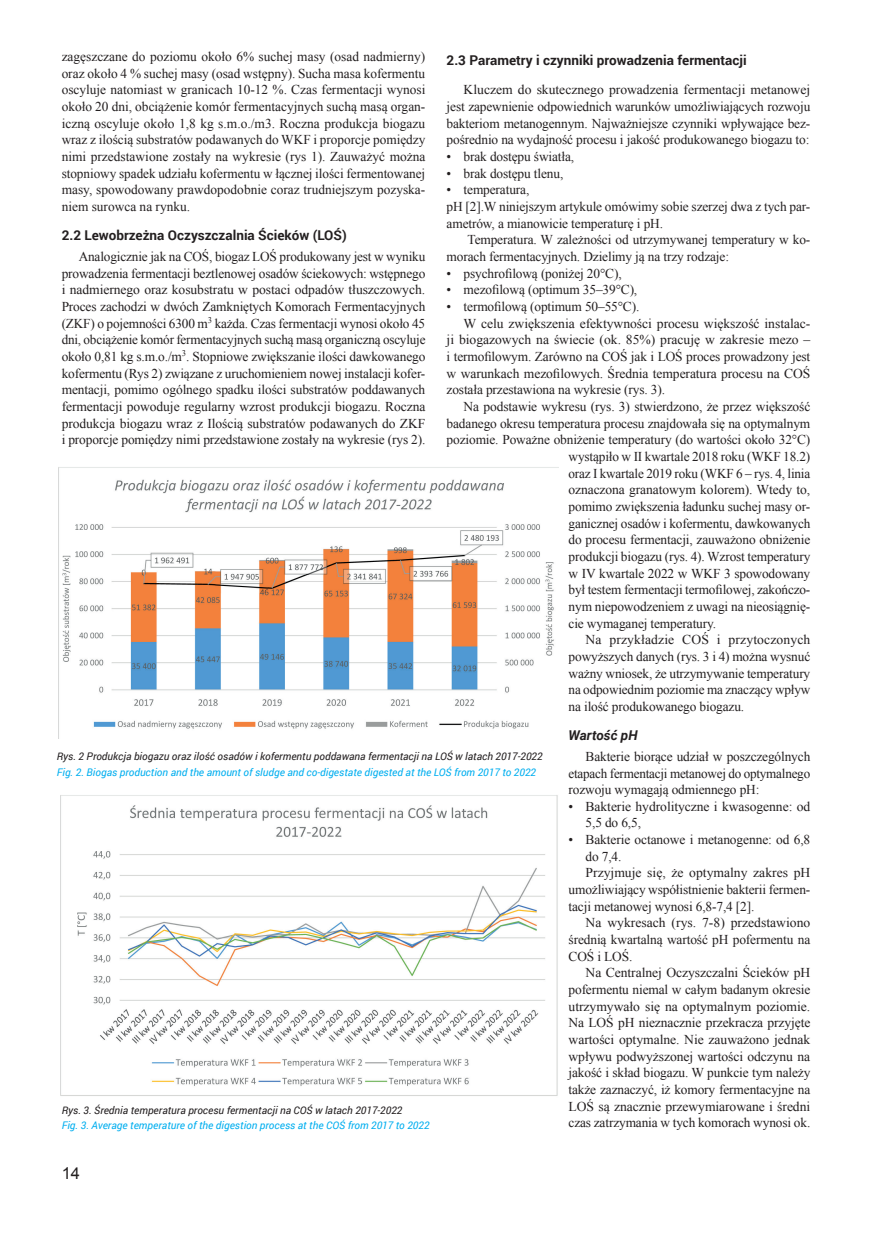
<style>
.page{position:relative;width:872px;height:1234px;background:#fff}
.page>*{position:absolute;margin:0;border:0;box-sizing:border-box;transform-origin:0 0}
.t1{font:16.5px "Arial";color:#231f20}
.Tekst{font:13.5px/16.6px "Times New Roman";letter-spacing:-.01em;color:#231f20;text-align:justify}
.srodtytul_1{font:700 13.5px "Roboto";color:#231f20}
.srodtytul_2{font:italic 700 13.5px "Roboto";color:#231f20}
.Podpis_pod_rys_ANG{font:italic 10.5px "Roboto";color:#00aeef}
.Podpis_pod_rys_POL{font:italic 10.5px "Roboto";color:#231f20}
</style>
<div class="page">
<img style="left:58px;top:467px;width:500px;height:271px">
<img style="left:60px;top:795px;width:498px;height:301px">
<p class="Tekst" style="left:62px;top:48px;width:365px">zagęszczane do poziomu około 6% suchej masy (osad nadmierny) oraz około 4 % suchej masy (osad wstępny). Sucha masa kofermentu oscyluje natomiast w granicach 10-12 %. Czas fermentacji wynosi około 20 dni, obciążenie komór fermentacyjnych suchą masą organ&shy;iczną oscyluje około 1,8 kg s.m.o./m3. Roczna produkcja biogazu wraz z ilością substratów podawanych do WKF i proporcje pomiędzy nimi przedstawione zostały na wykresie (rys 1). Zauważyć można stopniowy spadek udziału kofermentu w łącznej ilości fermentowanej masy, spowodowany prawdopodobnie coraz trudniejszym pozyska&shy;niem surowca na rynku.</p>
<p class="srodtytul_1" style="left:62px;top:226px;width:287px">2.2 Lewobrzeżna Oczyszczalnia Ścieków (LOŚ)</p>
<p class="Tekst" style="left:62px;top:248px;width:365px;text-indent:17px">Analogicznie jak na COŚ, biogaz LOŚ produkowany jest w wyniku prowadzenia fermentacji beztlenowej osadów ściekowych: wstępnego i nadmiernego oraz kosubstratu w postaci odpadów tłuszczowych.<br>Proces zachodzi w dwóch Zamkniętych Komorach Fermentacyjnych (ZKF) o pojemności 6300 m<sup>3</sup> każda. Czas fermentacji wynosi około 45 dni, obciążenie komór fermentacyjnych suchą masą organiczną oscyluje około 0,81 kg s.m.o./m<sup>3</sup>. Stopniowe zwiększanie ilości dawkowanego kofermentu (Rys 2) związane z uruchomieniem nowej instalacji kofer&shy;mentacji, pomimo ogólnego spadku ilości substratów poddawanych fermentacji powoduje regularny wzrost produkcji biogazu. Roczna produkcja biogazu wraz z Ilością substratów podawanych do ZKF i proporcje pomiędzy nimi przedstawione zostały na wykresie (rys 2).</p>
<p class="srodtytul_1" style="left:446px;top:51px;width:301px">2.3 Parametry i czynniki prowadzenia fermentacji</p>
<p class="Tekst" style="left:446px;top:81px;width:365px;text-indent:17px">Kluczem do skutecznego prowadzenia fermentacji metanowej jest zapewnienie odpowiednich warunków umożliwiających rozwoju bakteriom metanogennym. Najważniejsze czynniki wpływające bez&shy;pośrednio na wydajność procesu i jakość produkowanego biogazu to:</p>
<p class="Tekst" style="left:446px;top:148px;width:129px">• brak dostępu światła,</p>
<p class="Tekst" style="left:446px;top:164px;width:118px">• brak dostępu tlenu,</p>
<p class="Tekst" style="left:446px;top:181px;width:84px">• temperatura,</p>
<p class="Tekst" style="left:446px;top:198px;width:365px">pH [2].W niniejszym artykule omówimy sobie szerzej dwa z tych par&shy;ametrów, a mianowicie temperaturę i pH.</p>
<p class="Tekst" style="left:446px;top:231px;width:365px;text-indent:21px">Temperatura. W zależności od utrzymywanej temperatury w ko&shy;morach fermentacyjnych. Dzielimy ją na trzy rodzaje:</p>
<p class="Tekst" style="left:446px;top:264px;width:177px">• psychrofilową (poniżej 20°C),</p>
<p class="Tekst" style="left:446px;top:281px;width:192px">• mezofilową (optimum 35–39°C),</p>
<p class="Tekst" style="left:446px;top:298px;width:194px">• termofilową (optimum 50–55°C).</p>
<p class="Tekst" style="left:446px;top:314px;width:365px;text-indent:17px">W celu zwiększenia efektywności procesu większość instalac&shy;ji biogazowych na świecie (ok. 85%) pracuję w zakresie mezo – i termofilowym. Zarówno na COŚ jak i LOŚ proces prowadzony jest w warunkach mezofilowych. Średnia temperatura procesu na COŚ została przestawiona na wykresie (rys. 3).</p>
<p class="Tekst" style="left:446px;top:398px;width:365px;text-indent:17px">Na podstawie wykresu (rys. 3) stwierdzono, że przez większość badanego okresu temperatura procesu znajdowała się na optymalnym poziomie. Poważne obniżenie temperatury (do wartości około 32°C)</p>
<p class="Podpis_pod_rys_POL" style="left:57px;top:749px;width:487px">Rys. 2 Produkcja biogazu oraz ilość osadów i kofermentu poddawana fermentacji na LOŚ w latach 2017-2022</p>
<p class="Podpis_pod_rys_ANG" style="left:57px;top:764px;width:481px">Fig. 2. Biogas production and the amount of sludge and co-digestate digested at the LOŚ from 2017 to 2022</p>
<p class="Podpis_pod_rys_POL" style="left:62px;top:1102px;width:342px">Rys. 3. Średnia temperatura procesu fermentacji na COŚ w latach 2017-2022</p>
<p class="Podpis_pod_rys_ANG" style="left:62px;top:1117px;width:369px">Fig. 3. Average temperature of the digestion process at the COŚ from 2017 to 2022</p>
<p class="t1" style="left:62px;top:1161px;width:20px">14</p>
<p class="Tekst" style="left:568px;top:448px;width:243px">wystąpiło w II kwartale 2018 roku (WKF 18.2) oraz I kwartale 2019 roku (WKF 6 – rys. 4, linia oznaczona granatowym kolorem). Wtedy to, pomimo zwiększenia ładunku suchej masy or&shy;ganicznej osadów i kofermentu, dawkowanych do procesu fermentacji, zauważono obniżenie produkcji biogazu (rys. 4). Wzrost temperatury w IV kwartale 2022 w WKF 3 spowodowany był testem fermentacji termofilowej, zakończo&shy;nym niepowodzeniem z uwagi na nieosiągnię&shy;cie wymaganej temperatury.</p>
<p class="Tekst" style="left:568px;top:631px;width:243px;text-indent:17px">Na przykładzie COŚ i przytoczonych powyższych danych (rys. 3 i 4) można wysnuć ważny wniosek, że utrzymywanie temperatury na odpowiednim poziomie ma znaczący wpływ na ilość produkowanego biogazu.</p>
<p class="srodtytul_2" style="left:568px;top:725px;width:71px">Wartość pH</p>
<p class="Tekst" style="left:568px;top:747px;width:243px;text-indent:17px">Bakterie biorące udział w poszczególnych etapach fermentacji metanowej do optymalnego rozwoju wymagają odmiennego pH:</p>
<p class="Tekst" style="left:585px;top:797px;width:226px;text-indent:-17px">• Bakterie hydrolityczne i kwasogenne: od<br>5,5 do 6,5,</p>
<p class="Tekst" style="left:585px;top:830px;width:226px;text-indent:-17px">• Bakterie octanowe i metanogenne: od 6,8 do 7,4.</p>
<p class="Tekst" style="left:568px;top:864px;width:243px;text-indent:17px">Przyjmuje się, że optymalny zakres pH umożliwiający współistnienie bakterii fermen&shy;tacji metanowej wynosi 6,8-7,4 [2].</p>
<p class="Tekst" style="left:568px;top:914px;width:243px;text-indent:17px">Na wykresach (rys. 7-8) przedstawiono średnią kwartalną wartość pH pofermentu na COŚ i LOŚ.</p>
<p class="Tekst" style="left:568px;top:964px;width:243px;text-indent:17px">Na Centralnej Oczyszczalni Ścieków pH pofermentu niemal w całym badanym okresie utrzymywało się na optymalnym poziomie.<br>Na LOŚ pH nieznacznie przekracza przyjęte wartości optymalne. Nie zauważono jednak wpływu podwyższonej wartości odczynu na jakość i skład biogazu. W punkcie tym należy także zaznaczyć, iż komory fermentacyjne na LOŚ są znacznie przewymiarowane i średni czas zatrzymania w tych komorach wynosi ok.</p>
</div>
